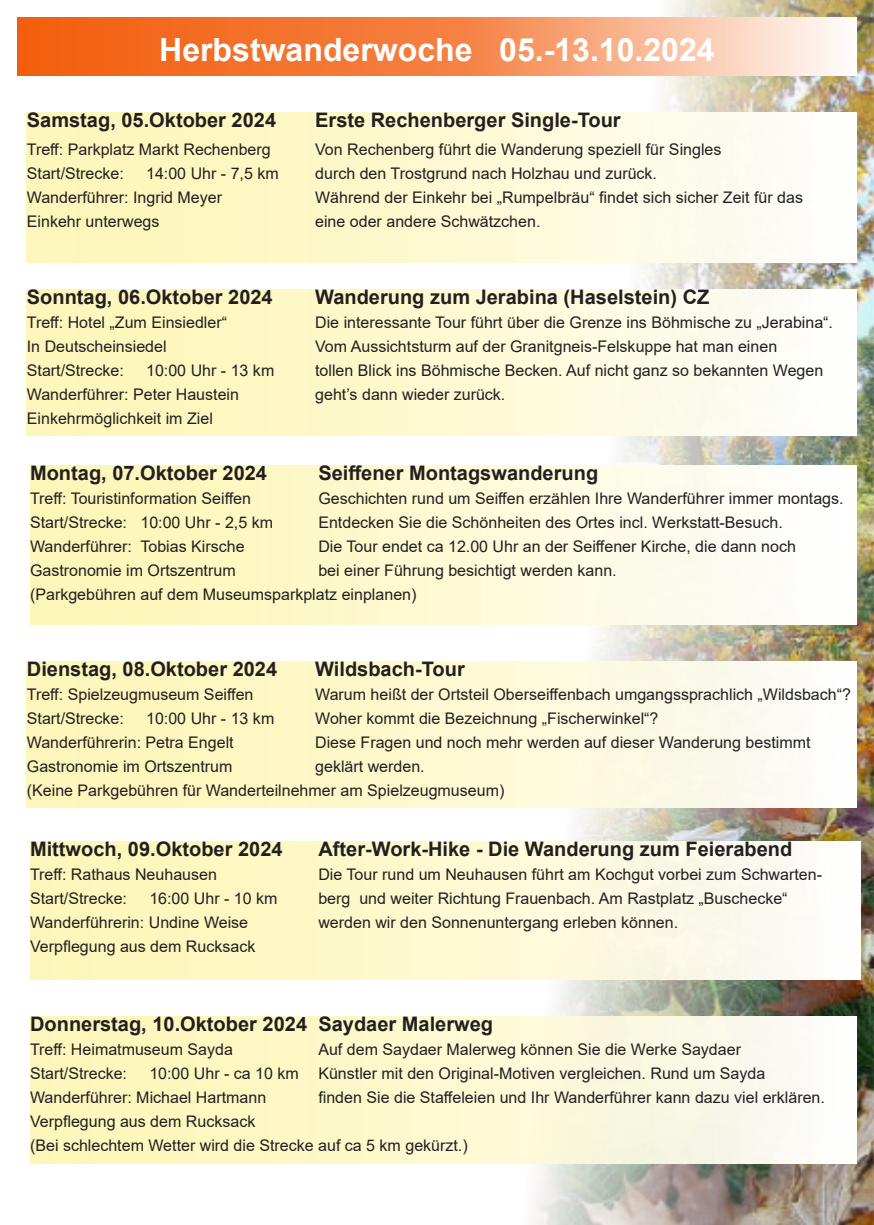
<style>
.page{position:relative;width:874px;height:1225px;background:#fff}
.page>*{position:absolute;margin:0;border:0;box-sizing:border-box;transform-origin:0 0}
.t1{font:700 32px "Arial";color:#fff}
.t2{font:700 20px "Arial";color:#231f20}
.t3{font:16px "Arial";color:#231f20}
</style>
<div class="page">
<img style="left:519px;top:0;width:354px;height:1225px">
<img style="left:30px;top:842px;width:829px;height:137px">
<img style="left:30px;top:466px;width:826px;height:158px">
<img style="left:27px;top:661px;width:829px;height:146px">
<img style="left:27px;top:289px;width:829px;height:146px">
<img style="left:27px;top:112px;width:829px;height:150px">
<svg style="left:17px;top:17px;width:839px;height:58px;background:#f6945f"></svg>
<img style="left:30px;top:1016px;width:826px;height:148px">
<p class="t1" style="left:159px;top:37px;width:556px">Herbstwanderwoche 05.-13.10.2024</p>
<p class="t2" style="left:27px;top:112px;width:251px">Samstag, 05.Oktober 2024</p>
<p class="t2" style="left:315px;top:112px;width:307px">Erste Rechenberger Single-Tour</p>
<p class="t3" style="left:27px;top:143px;width:245px">Treff: Parkplatz Markt Rechenberg</p>
<p class="t3" style="left:315px;top:143px;width:407px">Von Rechenberg führt die Wanderung speziell für Singles</p>
<p class="t3" style="left:27px;top:167px;width:98px">Start/Strecke:</p>
<p class="t3" style="left:146px;top:167px;width:134px">14:00 Uhr - 7,5 km</p>
<p class="t3" style="left:315px;top:167px;width:343px">durch den Trostgrund nach Holzhau und zurück.</p>
<p class="t3" style="left:27px;top:191px;width:197px">Wanderführer: Ingrid Meyer</p>
<p class="t3" style="left:315px;top:191px;width:489px">Während der Einkehr bei „Rumpelbräu“ findet sich sicher Zeit für das</p>
<p class="t3" style="left:27px;top:215px;width:134px">Einkehr unterwegs</p>
<p class="t3" style="left:315px;top:215px;width:227px">eine oder andere Schwätzchen.</p>
<p class="t2" style="left:27px;top:289px;width:247px">Sonntag, 06.Oktober 2024</p>
<p class="t2" style="left:315px;top:289px;width:395px">Wanderung zum Jerabina (Haselstein) CZ</p>
<p class="t3" style="left:27px;top:316px;width:202px">Treff: Hotel „Zum Einsiedler“</p>
<p class="t3" style="left:315px;top:316px;width:519px">Die interessante Tour führt über die Grenze ins Böhmische zu „Jerabina“.</p>
<p class="t3" style="left:27px;top:340px;width:141px">In Deutscheinsiedel</p>
<p class="t3" style="left:315px;top:340px;width:463px">Vom Aussichtsturm auf der Granitgneis-Felskuppe hat man einen</p>
<p class="t3" style="left:27px;top:364px;width:98px">Start/Strecke:</p>
<p class="t3" style="left:146px;top:364px;width:130px">10:00 Uhr - 13 km</p>
<p class="t3" style="left:315px;top:364px;width:509px">tollen Blick ins Böhmische Becken. Auf nicht ganz so bekannten Wegen</p>
<p class="t3" style="left:27px;top:388px;width:213px">Wanderführer: Peter Haustein</p>
<p class="t3" style="left:315px;top:388px;width:192px">geht’s dann wieder zurück.</p>
<p class="t3" style="left:27px;top:412px;width:187px">Einkehrmöglichkeit im Ziel</p>
<p class="t2" style="left:30px;top:465px;width:238px">Montag, 07.Oktober 2024</p>
<p class="t2" style="left:318px;top:465px;width:281px">Seiffener Montagswanderung</p>
<p class="t3" style="left:30px;top:492px;width:222px">Treff: Touristinformation Seiffen</p>
<p class="t3" style="left:318px;top:492px;width:526px">Geschichten rund um Seiffen erzählen Ihre Wanderführer immer montags.</p>
<p class="t3" style="left:30px;top:516px;width:244px">Start/Strecke: 10:00 Uhr - 2,5 km</p>
<p class="t3" style="left:318px;top:516px;width:465px">Entdecken Sie die Schönheiten des Ortes incl. Werkstatt-Besuch.</p>
<p class="t3" style="left:30px;top:540px;width:216px">Wanderführer: Tobias Kirsche</p>
<p class="t3" style="left:318px;top:540px;width:479px">Die Tour endet ca 12.00 Uhr an der Seiffener Kirche, die dann noch</p>
<p class="t3" style="left:30px;top:564px;width:207px">Gastronomie im Ortszentrum</p>
<p class="t3" style="left:318px;top:564px;width:299px">bei einer Führung besichtigt werden kann.</p>
<p class="t3" style="left:30px;top:588px;width:388px">(Parkgebühren auf dem Museumsparkplatz einplanen)</p>
<p class="t2" style="left:27px;top:661px;width:252px">Dienstag, 08.Oktober 2024</p>
<p class="t2" style="left:315px;top:661px;width:151px">Wildsbach-Tour</p>
<p class="t3" style="left:27px;top:688px;width:228px">Treff: Spielzeugmuseum Seiffen</p>
<p class="t3" style="left:315px;top:688px;width:537px">Warum heißt der Ortsteil Oberseiffenbach umgangssprachlich „Wildsbach“?</p>
<p class="t3" style="left:27px;top:712px;width:98px">Start/Strecke:</p>
<p class="t3" style="left:146px;top:712px;width:130px">10:00 Uhr - 13 km</p>
<p class="t3" style="left:315px;top:712px;width:344px">Woher kommt die Bezeichnung „Fischerwinkel“?</p>
<p class="t3" style="left:27px;top:736px;width:208px">Wanderführerin: Petra Engelt</p>
<p class="t3" style="left:315px;top:736px;width:496px">Diese Fragen und noch mehr werden auf dieser Wanderung bestimmt</p>
<p class="t3" style="left:27px;top:760px;width:207px">Gastronomie im Ortszentrum</p>
<p class="t3" style="left:315px;top:760px;width:111px">geklärt werden.</p>
<p class="t3" style="left:27px;top:784px;width:479px">(Keine Parkgebühren für Wanderteilnehmer am Spielzeugmuseum)</p>
<p class="t2" style="left:30px;top:841px;width:254px">Mittwoch, 09.Oktober 2024</p>
<p class="t2" style="left:318px;top:841px;width:475px">After-Work-Hike - Die Wanderung zum Feierabend</p>
<p class="t3" style="left:30px;top:868px;width:188px">Treff: Rathaus Neuhausen</p>
<p class="t3" style="left:318px;top:868px;width:505px">Die Tour rund um Neuhausen führt am Kochgut vorbei zum Schwarten-</p>
<p class="t3" style="left:30px;top:892px;width:98px">Start/Strecke:</p>
<p class="t3" style="left:149px;top:892px;width:130px">16:00 Uhr - 10 km</p>
<p class="t3" style="left:318px;top:892px;width:470px">berg und weiter Richtung Frauenbach. Am Rastplatz „Buschecke“</p>
<p class="t3" style="left:30px;top:916px;width:219px">Wanderführerin: Undine Weise</p>
<p class="t3" style="left:318px;top:916px;width:361px">werden wir den Sonnenuntergang erleben können.</p>
<p class="t3" style="left:30px;top:940px;width:227px">Verpflegung aus dem Rucksack</p>
<p class="t2" style="left:30px;top:1016px;width:464px">Donnerstag, 10.Oktober 2024 Saydaer Malerweg</p>
<p class="t3" style="left:30px;top:1043px;width:204px">Treff: Heimatmuseum Sayda</p>
<p class="t3" style="left:318px;top:1043px;width:424px">Auf dem Saydaer Malerweg können Sie die Werke Saydaer</p>
<p class="t3" style="left:30px;top:1067px;width:98px">Start/Strecke:</p>
<p class="t3" style="left:149px;top:1067px;width:617px">10:00 Uhr - ca 10 km Künstler mit den Original-Motiven vergleichen. Rund um Sayda</p>
<p class="t3" style="left:30px;top:1091px;width:237px">Wanderführer: Michael Hartmann</p>
<p class="t3" style="left:318px;top:1091px;width:508px">finden Sie die Staffeleien und Ihr Wanderführer kann dazu viel erklären.</p>
<p class="t3" style="left:30px;top:1115px;width:227px">Verpflegung aus dem Rucksack</p>
<p class="t3" style="left:30px;top:1139px;width:439px">(Bei schlechtem Wetter wird die Strecke auf ca 5 km gekürzt.)</p>
</div>
